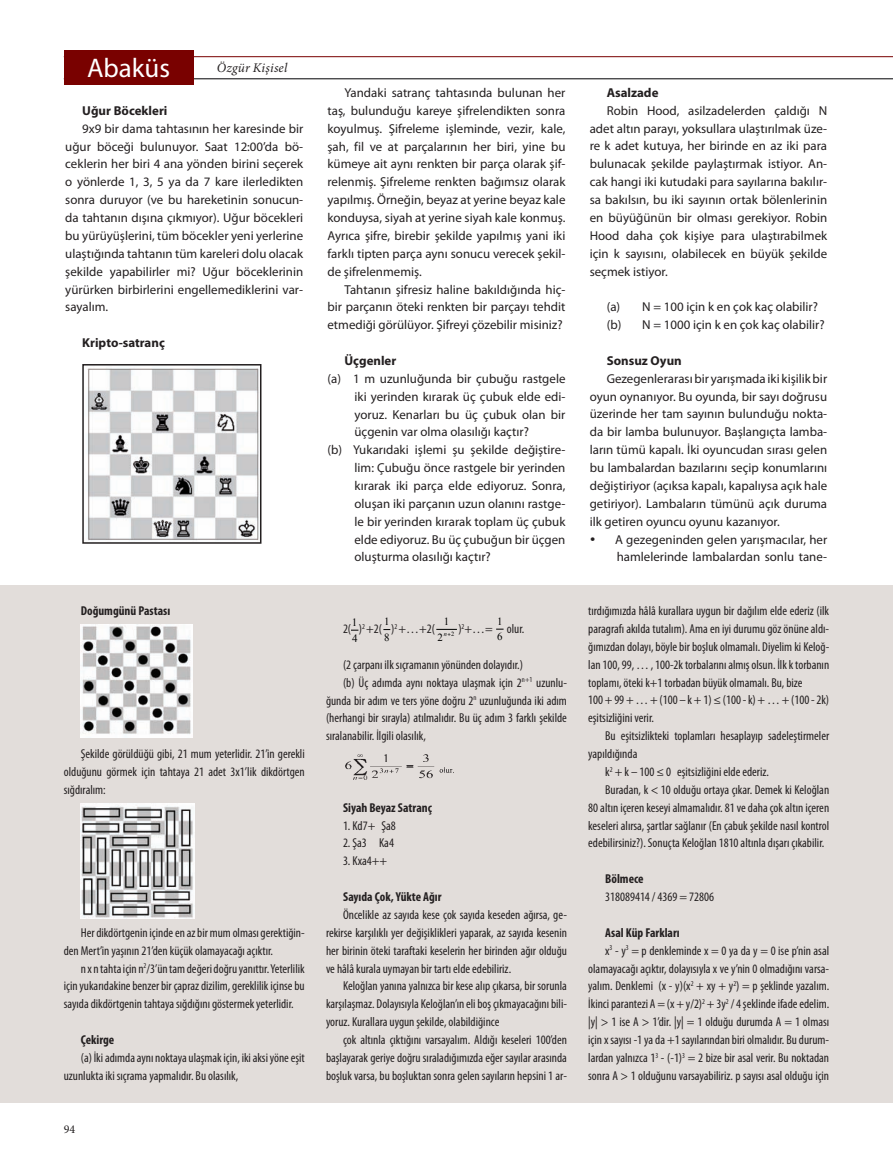
<style>
.page{position:relative;width:893px;height:1170px;background:#fff}
.page>*{position:absolute;margin:0;border:0;box-sizing:border-box;transform-origin:0 0}
.t1{font:27px "Myriad Pro";color:#fff}
.t2{font:italic 13.2px "Minion Pro";letter-spacing:.015em;color:#231f20}
.t3{font:condensed 12.9px/17.9px "Myriad Pro";color:#231f20;text-align:justify}
.t4{font:12.9px/17.9px "Myriad Pro";color:#231f20;text-align:justify}
.t5{font:700 condensed 12.9px "Myriad Pro";color:#231f20}
.t6{font:700 12.9px "Myriad Pro";color:#231f20}
.t7{font:12px "Minion Pro";color:#231f20}
.t8{font:11.1px "Times New Roman";color:#000}
.t9{font:10.95px "Times New Roman";color:#000}
.t10{font:6.3px "Times New Roman";color:#000}
</style>
<div class="page">
<div style="left:0;top:585px;width:893px;height:517px;background:#e2ddda"></div>
<hr style="left:64px;top:79px;width:829px;height:1px;background:#000103">
<hr style="left:64px;top:56px;width:829px;height:1px;background:#790100">
<img style="left:87px;top:368px;width:171px;height:172px">
<div style="left:82px;top:364px;width:179px;height:179px;border:2px solid #231f20"></div>
<img style="left:81px;top:624px;width:112px;height:113px">
<img style="left:81px;top:803px;width:114px;height:115px">
<img style="left:345px;top:754px;width:109px;height:26px">
<div style="left:64px;top:50px;width:129px;height:34px;background:#790100"></div>
<svg style="left:437px;top:629px;width:19px;height:1px"></svg>
<h1 class="t1" style="left:87px;top:58px;width:85px">Abaküs</h1>
<p class="t2" style="left:217px;top:63px;width:72px">Özgür Kişisel</p>
<p class="t6" style="left:82px;top:106px;width:87px">Uğur Böcekleri</p>
<p class="t4" style="left:65px;top:120px;width:239px;text-indent:17px">9x9 bir dama tahtasının her karesinde bir uğur böceği bulunuyor. Saat 12:00’da bö&shy;ceklerin her biri 4 ana yönden birini seçerek o yönlerde 1, 3, 5 ya da 7 kare ilerledikten sonra duruyor (ve bu hareketinin sonucun&shy;da tahtanın dışına çıkmıyor). Uğur böcekleri bu yürüyüşlerini, tüm böcekler yeni yerlerine ulaştığında tahtanın tüm kareleri dolu olacak şekilde yapabilirler mi? Uğur böceklerinin yürürken birbirlerini engellemediklerini var&shy;sayalım.</p>
<p class="t6" style="left:82px;top:338px;width:84px">Kripto-satranç</p>
<p class="t5" style="left:81px;top:606px;width:91px">Doğumgünü Pastası</p>
<p class="t3" style="left:64px;top:746px;width:242px;text-indent:17px">Şekilde görüldüğü gibi, 21 mum yeterlidir. 21’in gerekli olduğunu görmek için tahtaya 21 adet 3x1’lik dikdörtgen sığdıralım:</p>
<p class="t3" style="left:64px;top:924px;width:242px;text-indent:17px">Her dikdörtgenin içinde en az bir mum olması gerektiğin&shy;den Mert’in yaşının 21’den küçük olamayacağı açıktır.</p>
<p class="t3" style="left:64px;top:960px;width:242px;text-indent:17px">n x n tahta için n<sup>2</sup>/3’ün tam değeri doğru yanıttır. Yeterlilik için yukarıdakine benzer bir çapraz dizilim, gereklilik içinse bu sayıda dikdörtgenin tahtaya sığdığını göstermek yeterlidir.</p>
<p class="t5" style="left:81px;top:1035px;width:35px">Çekirge</p>
<p class="t3" style="left:64px;top:1049px;width:242px;text-indent:17px">(a) İki adımda aynı noktaya ulaşmak için, iki aksi yöne eşit uzunlukta iki sıçrama yapmalıdır. Bu olasılık,</p>
<p class="t7" style="left:64px;top:1124px;width:13px">94</p>
<p class="t4" style="left:327px;top:85px;width:240px;text-indent:17px">Yandaki satranç tahtasında bulunan her taş, bulunduğu kareye şifrelendikten sonra koyulmuş. Şifreleme işleminde, vezir, kale, şah, fil ve at parçalarının her biri, yine bu kümeye ait aynı renkten bir parça olarak şif&shy;relenmiş. Şifreleme renkten bağımsız olarak yapılmış. Örneğin, beyaz at yerine beyaz kale konduysa, siyah at yerine siyah kale konmuş.<br>Ayrıca şifre, birebir şekilde yapılmış yani iki farklı tipten parça aynı sonucu verecek şekil&shy;de şifrelenmemiş.</p>
<p class="t4" style="left:327px;top:281px;width:239px;text-indent:17px">Tahtanın şifresiz haline bakıldığında hiç&shy;bir parçanın öteki renkten bir parçayı tehdit etmediği görülüyor. Şifreyi çözebilir misiniz?</p>
<p class="t6" style="left:344px;top:355px;width:53px">Üçgenler</p>
<p class="t4" style="left:327px;top:370px;width:239px">(a) 1 m uzunluğunda bir çubuğu rastgele</p>
<p class="t4" style="left:354px;top:388px;width:212px">iki yerinden kırarak üç çubuk elde edi-</p>
<p class="t4" style="left:354px;top:406px;width:212px">yoruz. Kenarları bu üç çubuk olan bir</p>
<p class="t4" style="left:354px;top:424px;width:176px">üçgenin var olma olasılığı kaçtır?</p>
<p class="t4" style="left:327px;top:442px;width:239px">(b) Yukarıdaki işlemi şu şekilde değiştire-</p>
<p class="t4" style="left:354px;top:460px;width:212px">lim: Çubuğu önce rastgele bir yerinden</p>
<p class="t4" style="left:354px;top:477px;width:212px">kırarak iki parça elde ediyoruz. Sonra,</p>
<p class="t4" style="left:354px;top:495px;width:212px">oluşan iki parçanın uzun olanını rastge-</p>
<p class="t4" style="left:354px;top:513px;width:212px">le bir yerinden kırarak toplam üç çubuk</p>
<p class="t4" style="left:354px;top:531px;width:212px">elde ediyoruz. Bu üç çubuğun bir üçgen</p>
<p class="t4" style="left:354px;top:549px;width:138px">oluşturma olasılığı kaçtır?</p>
<p class="t9" style="left:497px;top:615px;width:7px">1</p>
<p class="t9" style="left:444px;top:615px;width:7px">1</p>
<p class="t3" style="left:444px;top:621px;width:51px"><sub>n</sub> )<sup>2</sup>+…=</p>
<p class="t9" style="left:384px;top:615px;width:7px">1</p>
<p class="t8" style="left:352px;top:616px;width:7px">1</p>
<p class="t3" style="left:359px;top:621px;width:25px">)<sup>2</sup> +2(</p>
<p class="t3" style="left:391px;top:621px;width:45px">)<sup>2</sup> +…+2(</p>
<p class="t10" style="left:451px;top:630px;width:5px">2</p>
<p class="t9" style="left:438px;top:631px;width:7px">2</p>
<p class="t3" style="left:343px;top:621px;width:10px">2(</p>
<p class="t3" style="left:507px;top:621px;width:19px">olur.</p>
<p class="t3" style="left:343px;top:656px;width:181px">(2 çarpanı ilk sıçramanın yönünden dolayıdır.)</p>
<p class="t3" style="left:343px;top:674px;width:225px">(b) Üç adımda aynı noktaya ulaşmak için 2<sup>n+1</sup> uzunlu-</p>
<p class="t3" style="left:326px;top:692px;width:242px">ğunda bir adım ve ters yöne doğru 2<sup>n</sup> uzunluğunda iki adım</p>
<p class="t3" style="left:326px;top:710px;width:242px">(herhangi bir sırayla) atılmalıdır. Bu üç adım 3 farklı şekilde</p>
<p class="t3" style="left:326px;top:728px;width:102px">sıralanabilir. İlgili olasılık,</p>
<p class="t9" style="left:497px;top:630px;width:7px">6</p>
<p class="t9" style="left:384px;top:631px;width:7px">8</p>
<p class="t8" style="left:352px;top:631px;width:7px">4</p>
<p class="t5" style="left:343px;top:802px;width:90px">Siyah Beyaz Satranç</p>
<p class="t3" style="left:343px;top:817px;width:54px">1. Kd7+ Şa8</p>
<p class="t3" style="left:343px;top:835px;width:52px">2. Şa3 Ka4</p>
<p class="t3" style="left:343px;top:853px;width:46px">3. Kxa4++</p>
<p class="t5" style="left:343px;top:892px;width:100px">Sayıda Çok, Yükte Ağır</p>
<p class="t3" style="left:326px;top:906px;width:242px;text-indent:17px">Öncelikle az sayıda kese çok sayıda keseden ağırsa, ge&shy;rekirse karşılıklı yer değişiklikleri yaparak, az sayıda kesenin her birinin öteki taraftaki keselerin her birinden ağır olduğu ve hâlâ kurala uymayan bir tartı elde edebiliriz.</p>
<p class="t3" style="left:326px;top:978px;width:242px;text-indent:17px">Keloğlan yanına yalnızca bir kese alıp çıkarsa, bir sorunla karşılaşmaz. Dolayısıyla Keloğlan’ın eli boş çıkmayacağını bili&shy;yoruz. Kurallara uygun şekilde, olabildiğince</p>
<p class="t3" style="left:326px;top:1031px;width:242px;text-indent:17px">çok altınla çıktığını varsayalım. Aldığı keseleri 100’den başlayarak geriye doğru sıraladığımızda eğer sayılar arasında boşluk varsa, bu boşluktan sonra gelen sayıların hepsini 1 ar-</p>
<p class="t6" style="left:607px;top:88px;width:53px">Asalzade</p>
<p class="t4" style="left:590px;top:102px;width:239px;text-indent:17px">Robin Hood, asilzadelerden çaldığı N adet altın parayı, yoksullara ulaştırılmak üze&shy;re k adet kutuya, her birinde en az iki para bulunacak şekilde paylaştırmak istiyor. An&shy;cak hangi iki kutudaki para sayılarına bakılır&shy;sa bakılsın, bu iki sayının ortak bölenlerinin en büyüğünün bir olması gerekiyor. Robin Hood daha çok kişiye para ulaştırabilmek için k sayısını, olabilecek en büyük şekilde seçmek istiyor.</p>
<p class="t4" style="left:607px;top:299px;width:219px">(a) N = 100 için k en çok kaç olabilir? (b) N = 1000 için k en çok kaç olabilir?</p>
<p class="t6" style="left:607px;top:355px;width:77px">Sonsuz Oyun</p>
<p class="t4" style="left:590px;top:370px;width:239px;text-indent:17px">Gezegenlerarası bir yarışmada iki kişilik bir oyun oynanıyor. Bu oyunda, bir sayı doğrusu üzerinde her tam sayının bulunduğu nokta&shy;da bir lamba bulunuyor. Başlangıçta lamba&shy;ların tümü kapalı. İki oyuncudan sırası gelen bu lambalardan bazılarını seçip konumlarını değiştiriyor (açıksa kapalı, kapalıysa açık hale getiriyor). Lambaların tümünü açık duruma ilk getiren oyuncu oyunu kazanıyor.</p>
<p class="t4" style="left:590px;top:531px;width:239px;text-align:right">• A gezegeninden gelen yarışmacılar, her hamlelerinde lambalardan sonlu tane-</p>
<p class="t3" style="left:588px;top:603px;width:243px;text-align:left">tırdığımızda hâlâ kurallara uygun bir dağılım elde ederiz (ilk paragrafı akılda tutalım). Ama en iyi durumu göz önüne aldı&shy;ğımızdan dolayı, böyle bir boşluk olmamalı. Diyelim ki Keloğ&shy;lan 100, 99, … , 100-2k torbalarını almış olsun. İlk k torbanın toplamı, öteki k+1 torbadan büyük olmamalı. Bu, bize<br>100 + 99 + … + (100 – k + 1) ≤ (100 - k) + … + (100 - 2k) eşitsizliğini verir.</p>
<p class="t3" style="left:605px;top:728px;width:225px">Bu eşitsizlikteki toplamları hesaplayıp sadeleştirmeler</p>
<p class="t3" style="left:588px;top:746px;width:51px">yapıldığında</p>
<p class="t3" style="left:605px;top:764px;width:165px">k<sup>2</sup> + k – 100 ≤ 0 eşitsizliğini elde ederiz.</p>
<p class="t3" style="left:605px;top:781px;width:225px">Buradan, k &lt; 10 olduğu ortaya çıkar. Demek ki Keloğlan</p>
<p class="t3" style="left:588px;top:799px;width:242px">80 altın içeren keseyi almamalıdır. 81 ve daha çok altın içeren</p>
<p class="t3" style="left:588px;top:817px;width:242px">keseleri alırsa, şartlar sağlanır (En çabuk şekilde nasıl kontrol</p>
<p class="t3" style="left:588px;top:835px;width:238px">edebilirsiniz?). Sonuçta Keloğlan 1810 altınla dışarı çıkabilir.</p>
<p class="t5" style="left:605px;top:874px;width:40px">Bölmece</p>
<p class="t3" style="left:605px;top:889px;width:110px">318089414 / 4369 = 72806</p>
<p class="t5" style="left:605px;top:927px;width:76px">Asal Küp Farkları</p>
<p class="t3" style="left:605px;top:942px;width:225px">x<sup>3</sup> - y<sup>3</sup> = p denkleminde x = 0 ya da y = 0 ise p’nin asal</p>
<p class="t3" style="left:588px;top:960px;width:242px">olamayacağı açıktır, dolayısıyla x ve y’nin 0 olmadığını varsa-</p>
<p class="t3" style="left:588px;top:978px;width:242px">yalım. Denklemi (x - y)(x<sup>2</sup> + xy + y<sup>2</sup>) = p şeklinde yazalım.</p>
<p class="t3" style="left:588px;top:996px;width:242px">İkinci parantezi A = (x + y/2)<sup>2</sup> + 3y<sup>2</sup> / 4 şeklinde ifade edelim.</p>
<p class="t3" style="left:588px;top:1014px;width:242px">|y| &gt; 1 ise A &gt; 1’dir. |y| = 1 olduğu durumda A = 1 olması</p>
<p class="t3" style="left:588px;top:1031px;width:242px">için x sayısı -1 ya da +1 sayılarından biri olmalıdır. Bu durum-</p>
<p class="t3" style="left:588px;top:1049px;width:242px">lardan yalnızca 1<sup>3</sup> - (-1)<sup>3</sup> = 2 bize bir asal verir. Bu noktadan</p>
<p class="t3" style="left:588px;top:1067px;width:242px">sonra A &gt; 1 olduğunu varsayabiliriz. p sayısı asal olduğu için</p>
</div>
